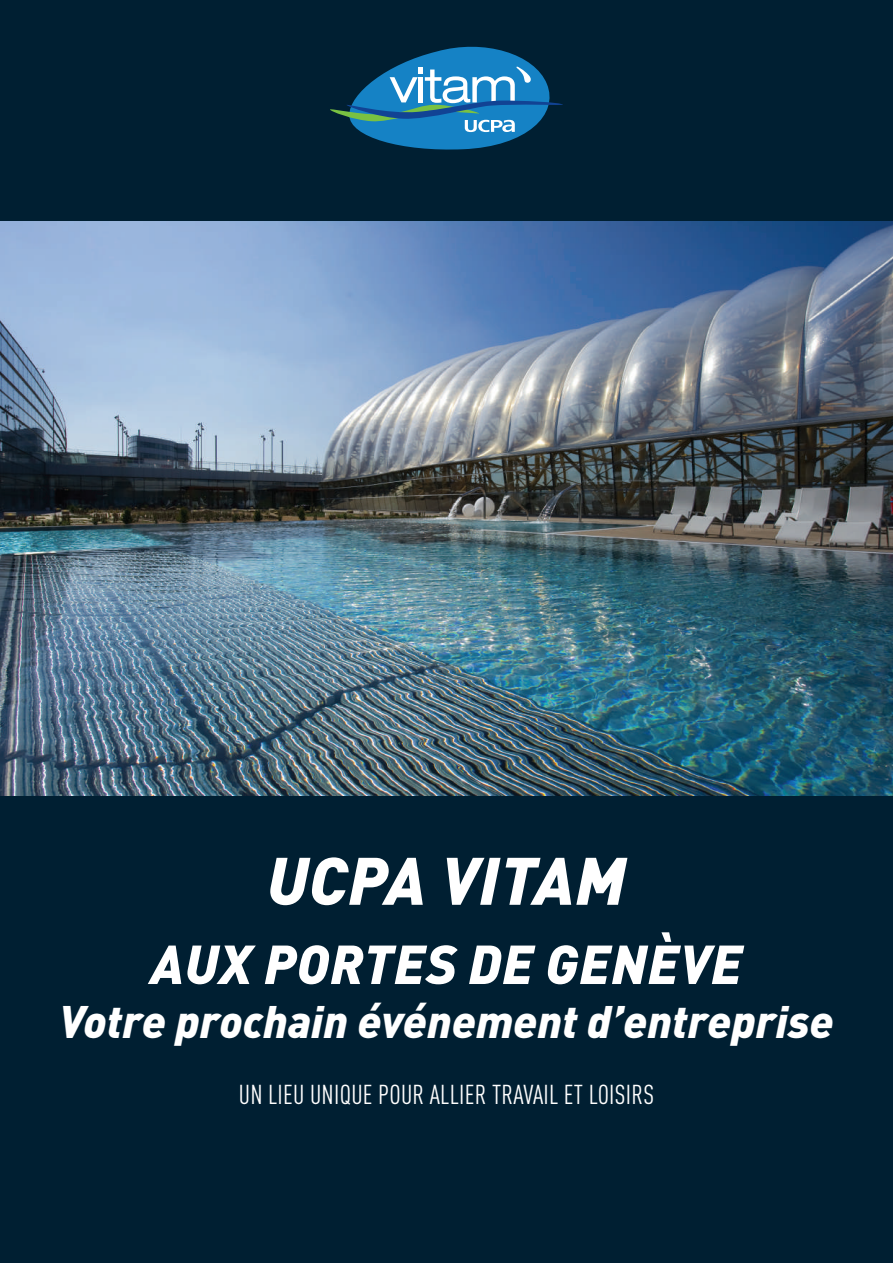
<style>
.page{position:relative;width:893px;height:1263px;background:#001f32}
.page>*{position:absolute;margin:0;border:0;box-sizing:border-box;transform-origin:0 0}
.t1{font:italic 900 66px "DINOT";letter-spacing:.01em;color:#fff}
.t2{font:italic 900 54px "DINOT";letter-spacing:.01em;color:#fff}
.t3{font:italic 900 45px "DINOT";color:#fff}
.t4{font:condensed 27px "DINOT";letter-spacing:.01em;color:#fff}
</style>
<div class="page">
<svg style="left:330px;top:47px;width:233px;height:103px"></svg>
<img style="left:0;top:221px;width:893px;height:574px">
<h1 class="t1" style="left:267px;top:837px;width:360px">UCPA VITAM</h1>
<h2 class="t2" style="left:151px;top:929px;width:593px">AUX PORTES DE GENÈVE</h2>
<h3 class="t3" style="left:59px;top:992px;width:776px">Votre prochain événement d’entreprise</h3>
<p class="t4" style="left:239px;top:1079px;width:417px">UN LIEU UNIQUE POUR ALLIER TRAVAIL ET LOISIRS</p>
</div>
